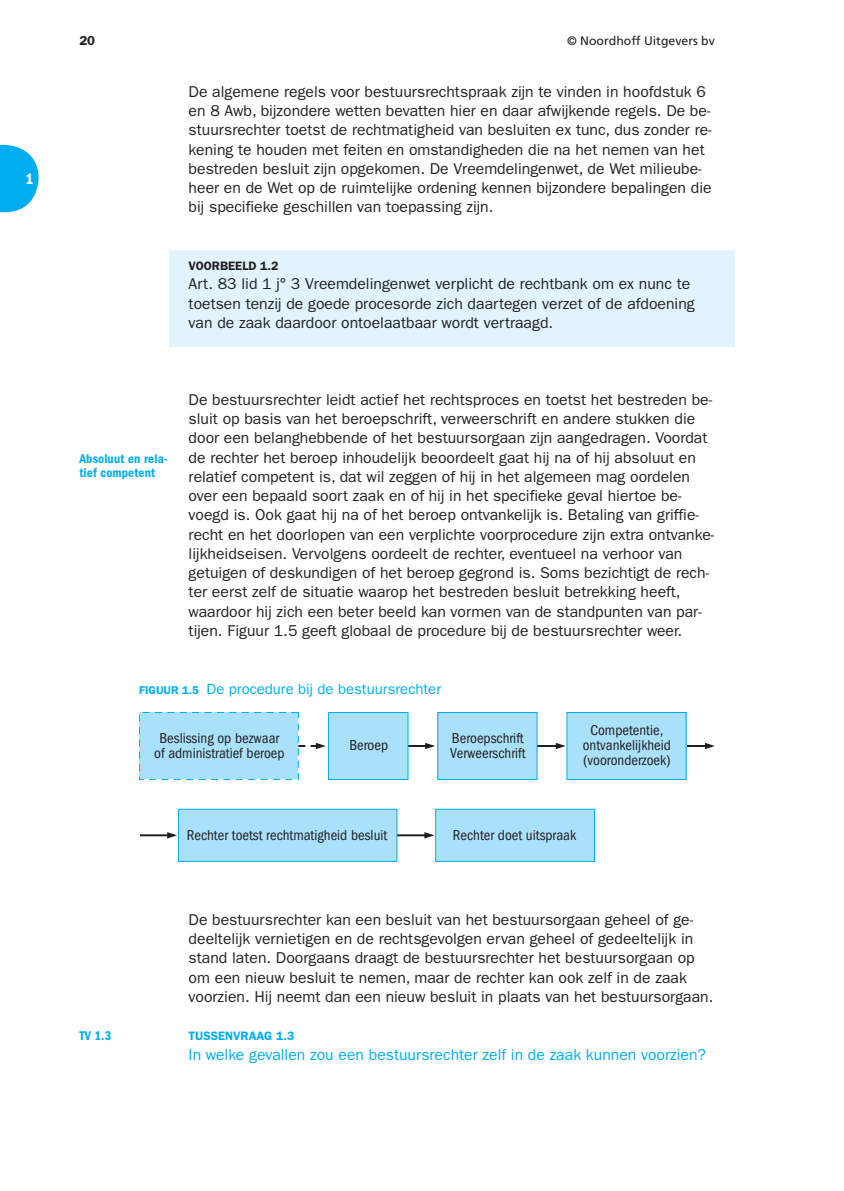
<style>
.page{position:relative;width:844px;height:1191px;background:#fff}
.page>*{position:absolute;margin:0;border:0;box-sizing:border-box;transform-origin:0 0}
.t1{font:15.75px/19.2px "ITC Franklin Gothic Std";color:#231f20}
.t2{font:15.75px "ITC Franklin Gothic Std";color:#00aeef}
.t3{font:15.75px "ITC Franklin Gothic Std Dm Cd";color:#fff}
.t4{font:condensed 14.88px/14.9px "ITC Franklin Gothic Std";color:#231f20;text-align:center}
.t5{font:14.88px "ITC Franklin Gothic Std";color:#00aeef}
.t6{font:13.12px/14.3px "ITC Franklin Gothic Std Dm Cd";letter-spacing:.01em;color:#00aeef}
.t7{font:600 13.12px "ITC Franklin Gothic Std";color:#231f20}
.t8{font:12.25px "Frutiger LT Std";color:#231f20}
.t9{font:600 12.25px "ITC Franklin Gothic Std";color:#00aeef}
.t10{font:600 12.25px "ITC Franklin Gothic Std";color:#231f20}
.s1{font-weight:600;font-size:11.38px}
</style>
<div class="page">
<svg style="left:0;top:145px;width:39px;height:67px"></svg>
<div style="left:169px;top:251px;width:565px;height:96px;background:#e1f4fd"></div>
<svg style="left:299px;top:742px;width:27px;height:7px"></svg>
<hr style="left:406px;top:745px;width:26px;height:2px;background:#231f20">
<svg style="left:425px;top:742px;width:10px;height:7px"></svg>
<hr style="left:537px;top:745px;width:23px;height:2px;background:#231f20">
<svg style="left:555px;top:742px;width:10px;height:7px"></svg>
<hr style="left:686px;top:745px;width:23px;height:2px;background:#231f20">
<svg style="left:705px;top:742px;width:9px;height:7px"></svg>
<div style="left:139px;top:712px;width:159px;height:67px;background:#aae1fa"></div>
<div style="left:139px;top:712px;width:160px;height:68px;border:1px dashed #00aeef"></div>
<div style="left:328px;top:712px;width:80px;height:67px;background:#aae1fa"></div>
<div style="left:328px;top:712px;width:80px;height:68px;border:1px solid #00aeef"></div>
<div style="left:437px;top:712px;width:100px;height:67px;background:#aae1fa"></div>
<div style="left:437px;top:712px;width:100px;height:68px;border:1px solid #00aeef"></div>
<div style="left:566px;top:712px;width:120px;height:67px;background:#aae1fa"></div>
<div style="left:566px;top:712px;width:120px;height:68px;border:1px solid #00aeef"></div>
<hr style="left:140px;top:834px;width:32px;height:2px;background:#231f20">
<svg style="left:167px;top:832px;width:10px;height:6px"></svg>
<hr style="left:396px;top:834px;width:33px;height:2px;background:#231f20">
<svg style="left:424px;top:832px;width:10px;height:6px"></svg>
<div style="left:178px;top:809px;width:219px;height:52px;background:#aae1fa"></div>
<div style="left:178px;top:808px;width:219px;height:54px;border:1px solid #00aeef"></div>
<div style="left:435px;top:809px;width:159px;height:52px;background:#aae1fa"></div>
<div style="left:435px;top:808px;width:160px;height:54px;border:1px solid #00aeef"></div>
<p class="t3" style="left:26px;top:172px;width:10px">1</p>
<p class="t7" style="left:79px;top:35px;width:17px">20</p>
<p class="t8" style="left:567px;top:34px;width:149px">© Noordhoff Uitgevers bv</p>
<p class="t1" style="left:189px;top:83px;width:524px">De algemene regels voor bestuursrechtspraak zijn te vinden in hoofdstuk 6 en 8 Awb, bijzondere wetten bevatten hier en daar afwijkende regels. De be&shy;stuursrechter toetst de rechtmatigheid van besluiten ex tunc, dus zonder re&shy;kening te houden met feiten en omstandigheden die na het nemen van het bestreden besluit zijn opgekomen. De Vreemdelingenwet, de Wet milieube&shy;heer en de Wet op de ruimtelijke ordening kennen bijzondere bepalingen die bij specifieke geschillen van toepassing zijn.</p>
<p class="t10" style="left:189px;top:261px;width:91px">VOORBEELD 1.2</p>
<p class="t1" style="left:189px;top:276px;width:507px">Art. 83 lid 1 j° 3 Vreemdelingenwet verplicht de rechtbank om ex nunc te toetsen tenzij de goede procesorde zich daartegen verzet of de afdoening van de zaak daardoor ontoelaatbaar wordt vertraagd.</p>
<p class="t6" style="left:79px;top:452px;width:90px">Absoluut en rela&shy;tief competent</p>
<p class="t1" style="left:189px;top:391px;width:527px">De bestuursrechter leidt actief het rechtsproces en toetst het bestreden be&shy;sluit op basis van het beroepschrift, verweerschrift en andere stukken die door een belanghebbende of het bestuursorgaan zijn aangedragen. Voordat de rechter het beroep inhoudelijk beoordeelt gaat hij na of hij absoluut en relatief competent is, dat wil zeggen of hij in het algemeen mag oordelen over een bepaald soort zaak en of hij in het specifieke geval hiertoe be&shy;voegd is. Ook gaat hij na of het beroep ontvankelijk is. Betaling van griffie&shy;recht en het doorlopen van een verplichte voorprocedure zijn extra ontvanke&shy;lijkheidseisen. Vervolgens oordeelt de rechter, eventueel na verhoor van getuigen of deskundigen of het beroep gegrond is. Soms bezichtigt de rech&shy;ter eerst zelf de situatie waarop het bestreden besluit betrekking heeft, waardoor hij zich een beter beeld kan vormen van de standpunten van par&shy;tijen. Figuur 1.5 geeft globaal de procedure bij de bestuursrechter weer.</p>
<p class="t5" style="left:139px;top:683px;width:303px"><span class="s1">FIGUUR 1.5</span> De procedure bij de bestuursrechter</p>
<p class="t4" style="left:154px;top:732px;width:132px">Beslissing op bezwaar of administratief beroep</p>
<p class="t4" style="left:349px;top:739px;width:40px">Beroep</p>
<p class="t4" style="left:450px;top:732px;width:77px;text-align:left">Beroepschrift<br>Verweerschrift</p>
<p class="t4" style="left:582px;top:724px;width:90px">Competentie, ontvankelijkheid (vooronderzoek)</p>
<p class="t6" style="left:79px;top:1030px;width:33px">TV 1.3</p>
<p class="t4" style="left:187px;top:828px;width:202px">Rechter toetst rechtmatigheid besluit</p>
<p class="t4" style="left:453px;top:828px;width:125px">Rechter doet uitspraak</p>
<p class="t1" style="left:189px;top:911px;width:526px">De bestuursrechter kan een besluit van het bestuursorgaan geheel of ge&shy;deeltelijk vernietigen en de rechtsgevolgen ervan geheel of gedeeltelijk in stand laten. Doorgaans draagt de bestuursrechter het bestuursorgaan op om een nieuw besluit te nemen, maar de rechter kan ook zelf in de zaak voorzien. Hij neemt dan een nieuw besluit in plaats van het bestuursorgaan.</p>
<p class="t9" style="left:189px;top:1031px;width:107px">TUSSENVRAAG 1.3</p>
<p class="t2" style="left:189px;top:1048px;width:518px">In welke gevallen zou een bestuursrechter zelf in de zaak kunnen voorzien?</p>
</div>
